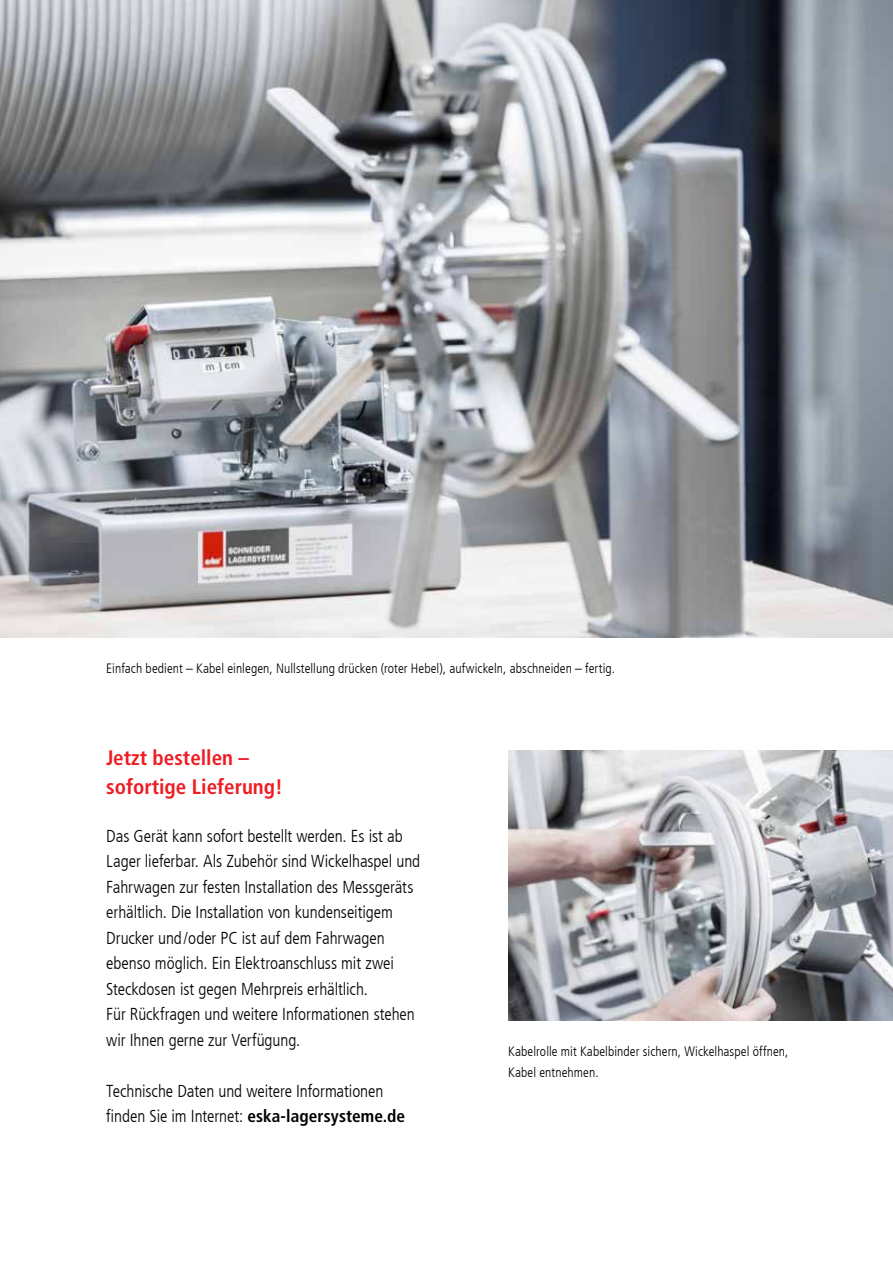
<style>
.page{position:relative;width:893px;height:1263px;background:#fff}
.page>*{position:absolute;margin:0;border:0;box-sizing:border-box;transform-origin:0 0}
.t1{font:700 condensed 21px/28.5px "Frutiger LT Com";color:#ed1d24}
.t2{font:300 condensed 17.25px/25.5px "Frutiger LT Com";letter-spacing:-.005em;color:#000}
.t3{font:300 condensed 13.5px/21px "Frutiger LT Com";letter-spacing:.005em;color:#000}
.s1{font-weight:700}
</style>
<div class="page">
<img style="left:0;top:0;width:893px;height:638px">
<img style="left:508px;top:750px;width:385px;height:270px">
<p class="t3" style="left:106px;top:658px;width:510px">Einfach bedient – Kabel einlegen, Nullstellung drücken (roter Hebel), aufwickeln, abschneiden – fertig.</p>
<p class="t1" style="left:106px;top:744px;width:178px">Jetzt bestellen – sofortige Lieferung!</p>
<p class="t2" style="left:106px;top:823px;width:315px">Das Gerät kann sofort bestellt werden. Es ist ab Lager lieferbar. Als Zubehör sind Wickelhaspel und Fahrwagen zur festen Installation des Messgeräts erhältlich. Die Installation von kundenseitigem Drucker und/oder PC ist auf dem Fahrwagen ebenso möglich. Ein Elektroanschluss mit zwei Steckdosen ist gegen Mehrpreis erhältlich.<br>Für Rückfragen und weitere Informationen stehen wir Ihnen gerne zur Verfügung.</p>
<p class="t2" style="left:106px;top:1078px;width:300px">Technische Daten und weitere Informationen finden Sie im Internet: <span class="s1">eska-lagersysteme.de</span></p>
<p class="t3" style="left:508px;top:1041px;width:282px">Kabelrolle mit Kabelbinder sichern, Wickelhaspel öffnen,<br>Kabel entnehmen.</p>
</div>
